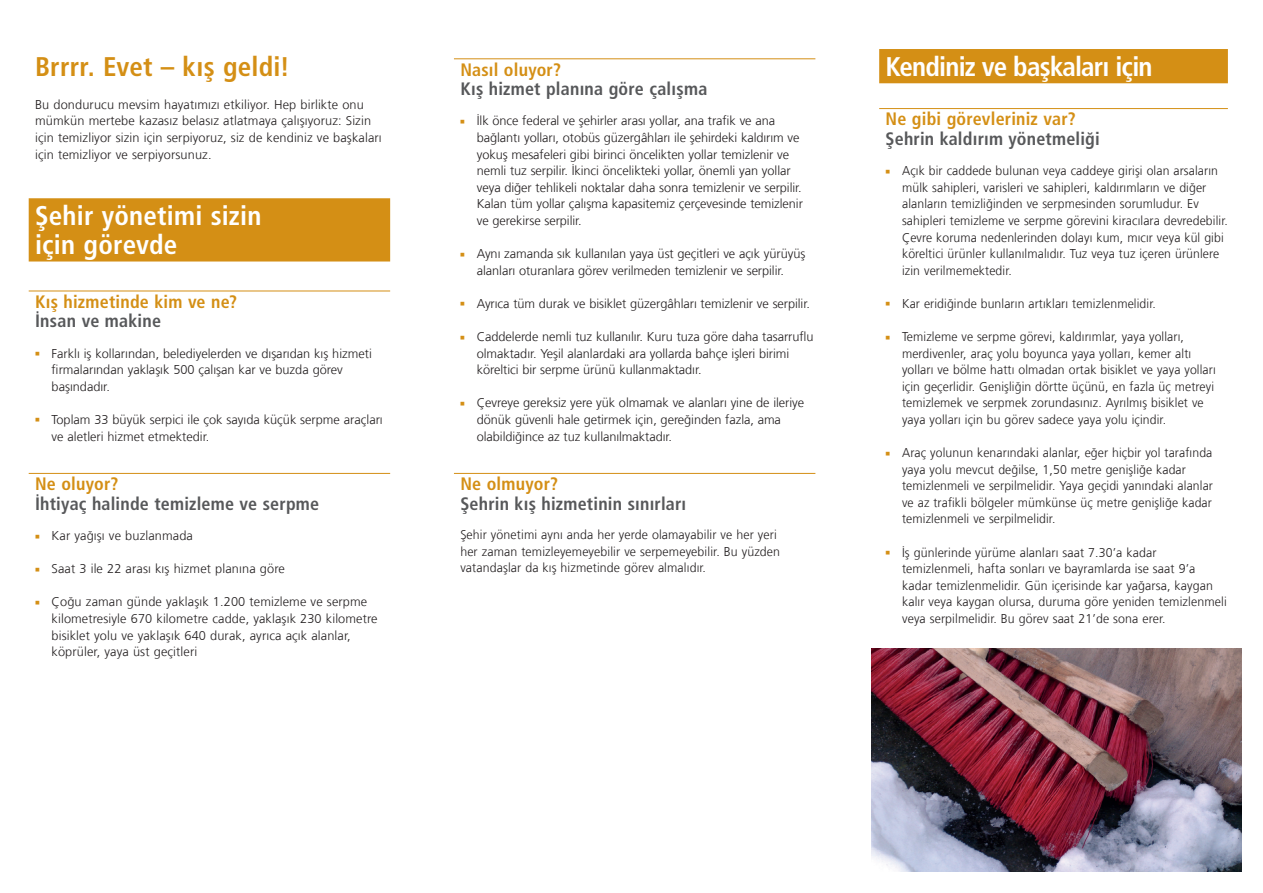
<style>
.page{position:relative;width:1263px;height:893px;background:#fff}
.page>*{position:absolute;margin:0;border:0;box-sizing:border-box;transform-origin:0 0}
.t1{font:700 condensed 27px/29px "Frutiger For Karlsruhe";color:#fff}
.t2{font:700 condensed 27px "Frutiger For Karlsruhe";letter-spacing:-.03em;color:#fff}
.t3{font:700 condensed 27px "Frutiger For Karlsruhe";letter-spacing:.01em;color:#d48f15}
.t4{font:700 condensed 18px "Frutiger For Karlsruhe";letter-spacing:.01em;color:#57585a}
.t5{font:700 condensed 18px "Frutiger For Karlsruhe";letter-spacing:.01em;color:#d48f15}
.t6{font:300 12.75px/16.6px "Frutiger For Karlsruhe";letter-spacing:.01em;color:#231f20}
.t7{font:300 12.75px/16.6px "Frutiger For Karlsruhe";letter-spacing:.01em;color:#231f20;scale:.96 1}
</style>
<div class="page">
<img style="left:872px;top:648px;width:370px;height:224px">
<div style="left:879px;top:49px;width:349px;height:34px;background:#d48f15"></div>
<hr style="left:879px;top:108px;width:349px;height:1px;background:#d48f15">
<div style="left:29px;top:198px;width:361px;height:63px;background:#d48f15"></div>
<hr style="left:29px;top:291px;width:361px;height:1px;background:#d48f15">
<hr style="left:29px;top:473px;width:361px;height:1px;background:#d48f15">
<hr style="left:454px;top:58px;width:361px;height:1px;background:#d48f15">
<hr style="left:454px;top:473px;width:361px;height:1px;background:#d48f15">
<h1 class="t3" style="left:35px;top:50px;width:256px">Brrrr. Evet – kış geldi!</h1>
<p class="t6" style="left:35px;top:96px;width:348px">Bu dondurucu mevsim hayatımızı etkiliyor. Hep birlikte onu mümkün mertebe kazasız belasız atlatmaya çalışıyoruz: Sizin için temizliyor sizin için serpiyoruz, siz de kendiniz ve başkaları için temizliyor ve serpiyorsunuz.</p>
<h1 class="t1" style="left:35px;top:201px;width:228px">Şehir yönetimi sizin için görevde</h1>
<h2 class="t5" style="left:35px;top:291px;width:204px">Kış hizmetinde kim ve ne?</h2>
<h2 class="t4" style="left:35px;top:310px;width:127px">İnsan ve makine</h2>
<p class="t6" style="left:52px;top:345px;width:322px">Farklı iş kollarından, belediyelerden ve dışarıdan kış hizmeti firmalarından yaklaşık 500 çalışan kar ve buzda görev başındadır.</p>
<p class="t6" style="left:52px;top:411px;width:333px">Toplam 33 büyük serpici ile çok sayıda küçük serpme araçları ve aletleri hizmet etmektedir.</p>
<h2 class="t5" style="left:35px;top:473px;width:85px">Ne oluyor?</h2>
<h2 class="t4" style="left:35px;top:493px;width:286px">İhtiyaç halinde temizleme ve serpme</h2>
<p class="t6" style="left:52px;top:527px;width:143px">Kar yağışı ve buzlanmada</p>
<p class="t6" style="left:52px;top:561px;width:235px">Saat 3 ile 22 arası kış hizmet planına göre</p>
<p class="t6" style="left:52px;top:594px;width:328px">Çoğu zaman günde yaklaşık 1.200 temizleme ve serpme kilometresiyle 670 kilometre cadde, yaklaşık 230 kilometre bisiklet yolu ve yaklaşık 640 durak, ayrıca açık alanlar, köprüler, yaya üst geçitleri</p>
<h2 class="t5" style="left:460px;top:59px;width:102px">Nasıl oluyor?</h2>
<h2 class="t4" style="left:460px;top:78px;width:248px">Kış hizmet planına göre çalışma</h2>
<p class="t6" style="left:477px;top:113px;width:328px">İlk önce federal ve şehirler arası yollar, ana trafik ve ana bağlantı yolları, otobüs güzergâhları ile şehirdeki kaldırım ve yokuş mesafeleri gibi birinci öncelikten yollar temizlenir ve nemli tuz serpilir. İkinci öncelikteki yollar, önemli yan yollar veya diğer tehlikeli noktalar daha sonra temizlenir ve serpilir.<br>Kalan tüm yollar çalışma kapasitemiz çerçevesinde temizlenir ve gerekirse serpilir.</p>
<p class="t6" style="left:477px;top:245px;width:330px">Aynı zamanda sık kullanılan yaya üst geçitleri ve açık yürüyüş alanları oturanlara görev verilmeden temizlenir ve serpilir.</p>
<p class="t6" style="left:477px;top:295px;width:335px">Ayrıca tüm durak ve bisiklet güzergâhları temizlenir ve serpilir.</p>
<p class="t6" style="left:477px;top:328px;width:338px">Caddelerde nemli tuz kullanılır. Kuru tuza göre daha tasarruflu olmaktadır. Yeşil alanlardaki ara yollarda bahçe işleri birimi köreltici bir serpme ürünü kullanmaktadır.</p>
<p class="t6" style="left:477px;top:395px;width:329px">Çevreye gereksiz yere yük olmamak ve alanları yine de ileriye dönük güvenli hale getirmek için, gereğinden fazla, ama olabildiğince az tuz kullanılmaktadır.</p>
<h2 class="t5" style="left:460px;top:473px;width:99px">Ne olmuyor?</h2>
<h2 class="t4" style="left:460px;top:493px;width:227px">Şehrin kış hizmetinin sınırları</h2>
<p class="t6" style="left:460px;top:526px;width:321px">Şehir yönetimi aynı anda her yerde olamayabilir ve her yeri her zaman temizleyemeyebilir ve serpemeyebilir. Bu yüzden vatandaşlar da kış hizmetinde görev almalıdır.</p>
<h1 class="t2" style="left:885px;top:50px;width:268px">Kendiniz ve başkaları için</h1>
<h2 class="t5" style="left:885px;top:109px;width:192px">Ne gibi görevleriniz var?</h2>
<h2 class="t4" style="left:885px;top:128px;width:216px">Şehrin kaldırım yönetmeliği</h2>
<p class="t7" style="left:902px;top:163px;width:341px">Açık bir caddede bulunan veya caddeye girişi olan arsaların mülk sahipleri, varisleri ve sahipleri, kaldırımların ve diğer alanların temizliğinden ve serpmesinden sorumludur. Ev sahipleri temizleme ve serpme görevini kiracılara devredebilir.<br>Çevre koruma nedenlerinden dolayı kum, mıcır veya kül gibi köreltici ürünler kullanılmalıdır. Tuz veya tuz içeren ürünlere izin verilmemektedir.</p>
<p class="t7" style="left:902px;top:295px;width:266px">Kar eridiğinde bunların artıkları temizlenmelidir.</p>
<p class="t7" style="left:902px;top:328px;width:328px">Temizleme ve serpme görevi, kaldırımlar, yaya yolları, merdivenler, araç yolu boyunca yaya yolları, kemer altı yolları ve bölme hattı olmadan ortak bisiklet ve yaya yolları için geçerlidir. Genişliğin dörtte üçünü, en fazla üç metreyi temizlemek ve serpmek zorundasınız. Ayrılmış bisiklet ve yaya yolları için bu görev sadece yaya yolu içindir.</p>
<p class="t7" style="left:902px;top:444px;width:325px">Araç yolunun kenarındaki alanlar, eğer hiçbir yol tarafında yaya yolu mevcut değilse, 1,50 metre genişliğe kadar temizlenmeli ve serpilmelidir. Yaya geçidi yanındaki alanlar ve az trafikli bölgeler mümkünse üç metre genişliğe kadar temizlenmeli ve serpilmelidir.</p>
<p class="t6" style="left:902px;top:544px;width:326px">İş günlerinde yürüme alanları saat 7.30’a kadar temizlenmeli, hafta sonları ve bayramlarda ise saat 9’a kadar temizlenmelidir. Gün içerisinde kar yağarsa, kaygan kalır veya kaygan olursa, duruma göre yeniden temizlenmeli veya serpilmelidir. Bu görev saat 21’de sona erer.</p>
</div>
